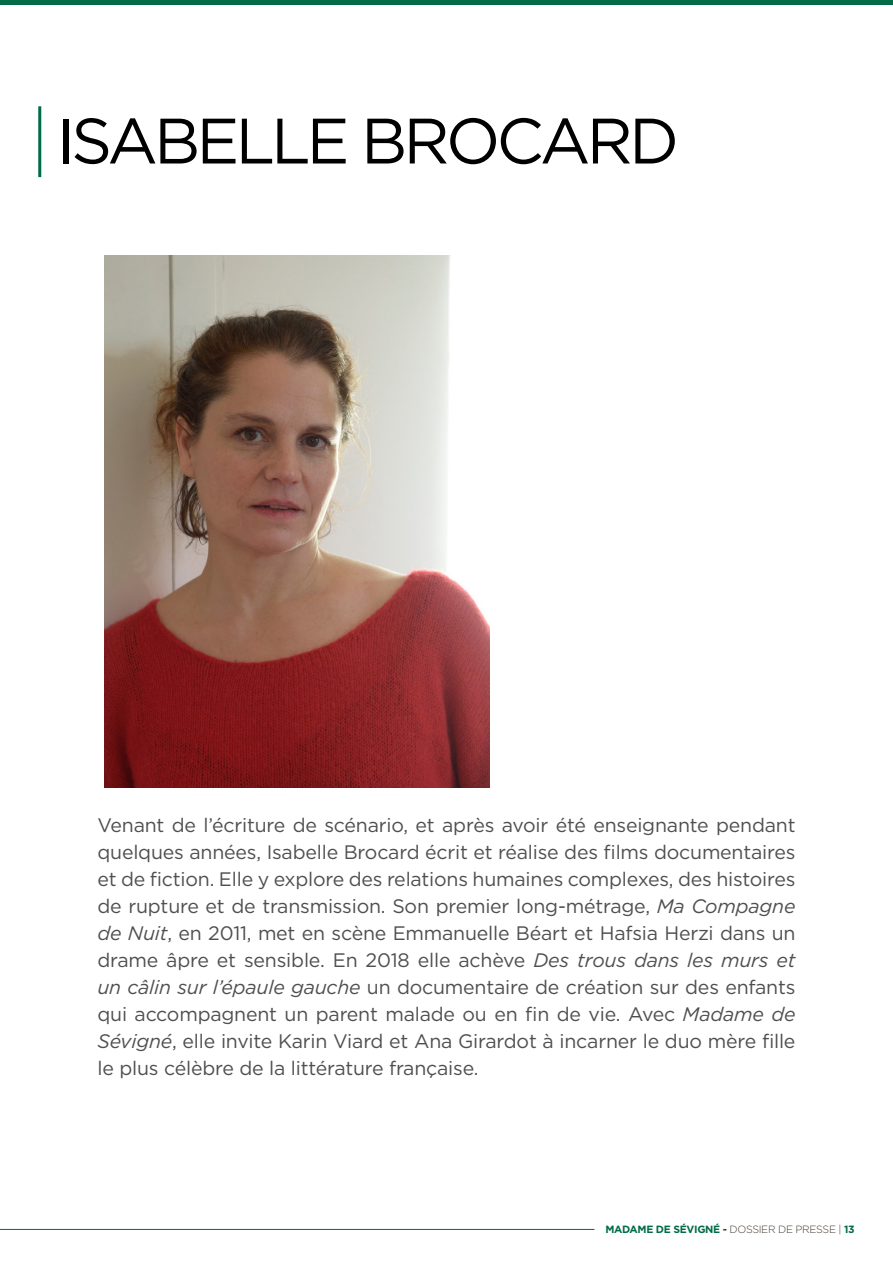
<style>
.page{position:relative;width:893px;height:1263px;background:#fff}
.page>*{position:absolute;margin:0;border:0;box-sizing:border-box;transform-origin:0 0}
.t1{font:64.05px "Gotham";letter-spacing:-.06em;color:#000}
.Style_de_paragraphe_2{font:19.5px/27px "Gotham";letter-spacing:-.01em;color:#4f4f4f;text-align:justify}
.t2{font:700 10.5px "Gotham";letter-spacing:-.03em;color:#006b47}
.s1{font-style:italic}
.s2{color:#453b31}
.s3{font-weight:300;color:#453b31}
</style>
<div class="page">
<hr style="left:0;top:1229px;width:594px;height:1px;background:#006b47">
<div style="left:0;top:0;width:893px;height:5px;background:#006b47"></div>
<hr style="left:38px;top:106px;width:3px;height:71px;background:#006b47">
<img style="left:105px;top:255px;width:385px;height:533px">
<p class="t1" style="left:56px;top:100px;width:624px">ISABELLE BROCARD</p>
<p class="Style_de_paragraphe_2" style="left:97px;top:811px;width:700px">Venant de l’écriture de scénario, et après avoir été enseignante pendant quelques années, Isabelle Brocard écrit et réalise des films documentaires et de fiction. Elle y explore des relations humaines complexes, des histoires de rupture et de transmission. Son premier long-métrage, <span class="s1">Ma Compagne de Nuit</span>, en 2011, met en scène Emmanuelle Béart et Hafsia Herzi dans un drame âpre et sensible. En 2018 elle achève <span class="s1">Des trous dans les murs et un câlin sur l’épaule gauche</span> un documentaire de création sur des enfants qui accompagnent un parent malade ou en fin de vie. Avec <span class="s1">Madame de Sévigné</span>, elle invite Karin Viard et Ana Girardot à incarner le duo mère fille le plus célèbre de la littérature française.</p>
<p class="t2" style="left:605px;top:1222px;width:251px">MADAME DE SÉVIGNÉ <span class="s2">-</span> <span class="s3">DOSSIER DE PRESSE |</span> 13</p>
</div>
